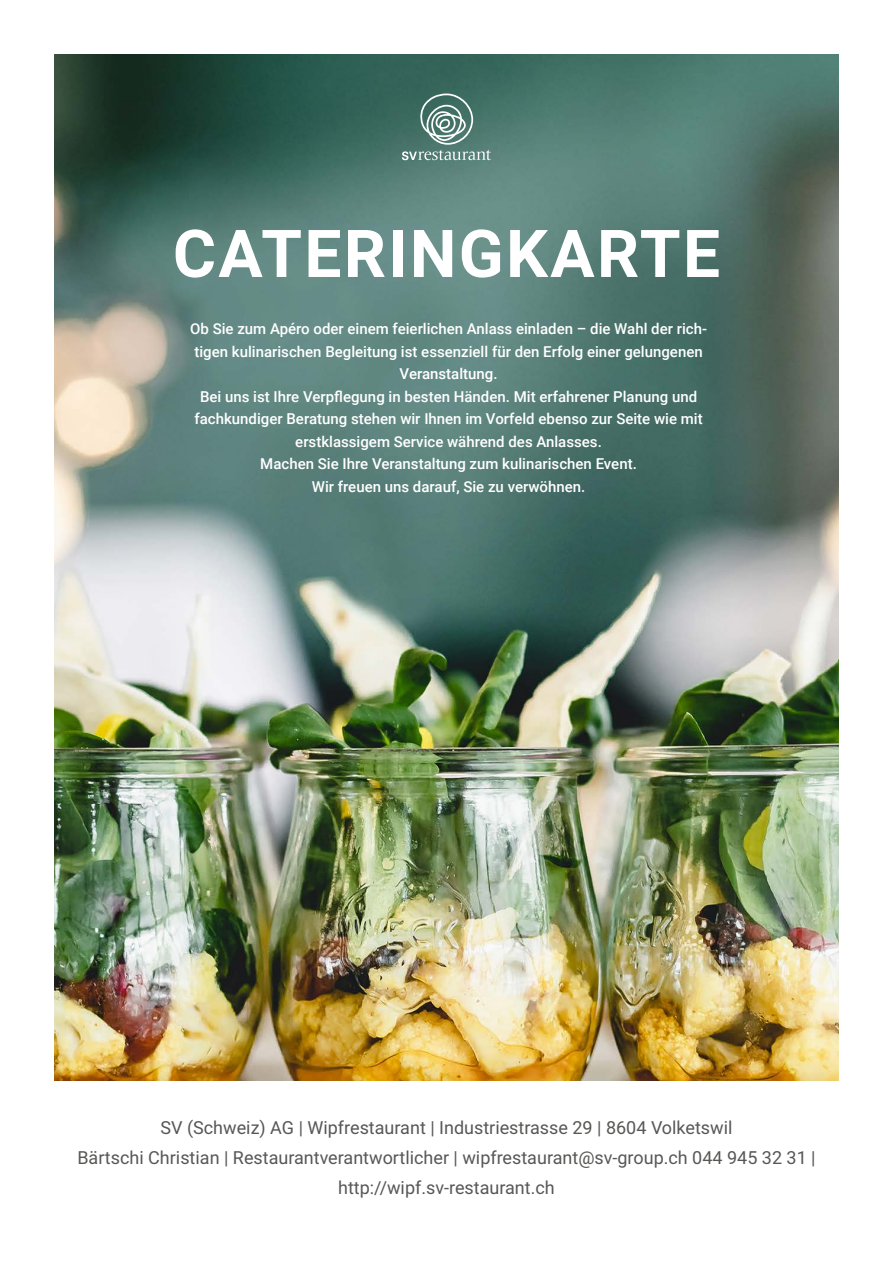
<style>
.page{position:relative;width:893px;height:1263px;background:#fff}
.page>*{position:absolute;margin:0;border:0;box-sizing:border-box;transform-origin:0 0}
.t1{font:700 66px "Roboto";letter-spacing:.035em;color:#fff}
.t2{font:18px/30px "Roboto";color:#575756;text-align:center}
.t3{font:500 15px/22.5px "Roboto";color:#fff;text-align:center}
</style>
<div class="page">
<img style="left:54px;top:54px;width:785px;height:1026px">
<svg style="left:402px;top:94px;width:89px;height:66px;background:#648a81"></svg>
<h1 class="t1" style="left:173px;top:207px;width:549px">CATERINGKARTE</h1>
<p class="t3" style="left:190px;top:317px;width:518px">Ob Sie zum Apéro oder einem feierlichen Anlass einladen – die Wahl der rich&shy;tigen kulinarischen Begleitung ist essenziell für den Erfolg einer gelungenen Veranstaltung.<br>Bei uns ist Ihre Verpflegung in besten Händen. Mit erfahrener Planung und fachkundiger Beratung stehen wir Ihnen im Vorfeld ebenso zur Seite wie mit erstklassigem Service während des Anlasses.<br>Machen Sie Ihre Veranstaltung zum kulinarischen Event.<br>Wir freuen uns darauf, Sie zu verwöhnen.</p>
<p class="t2" style="left:77px;top:1112px;width:740px">SV (Schweiz) AG | Wipfrestaurant | Industriestrasse 29 | 8604 Volketswil<br>Bärtschi Christian | Restaurantverantwortlicher | wipfrestaurant@sv-group.ch 044 945 32 31 | http://wipf.sv-restaurant.ch</p>
</div>
